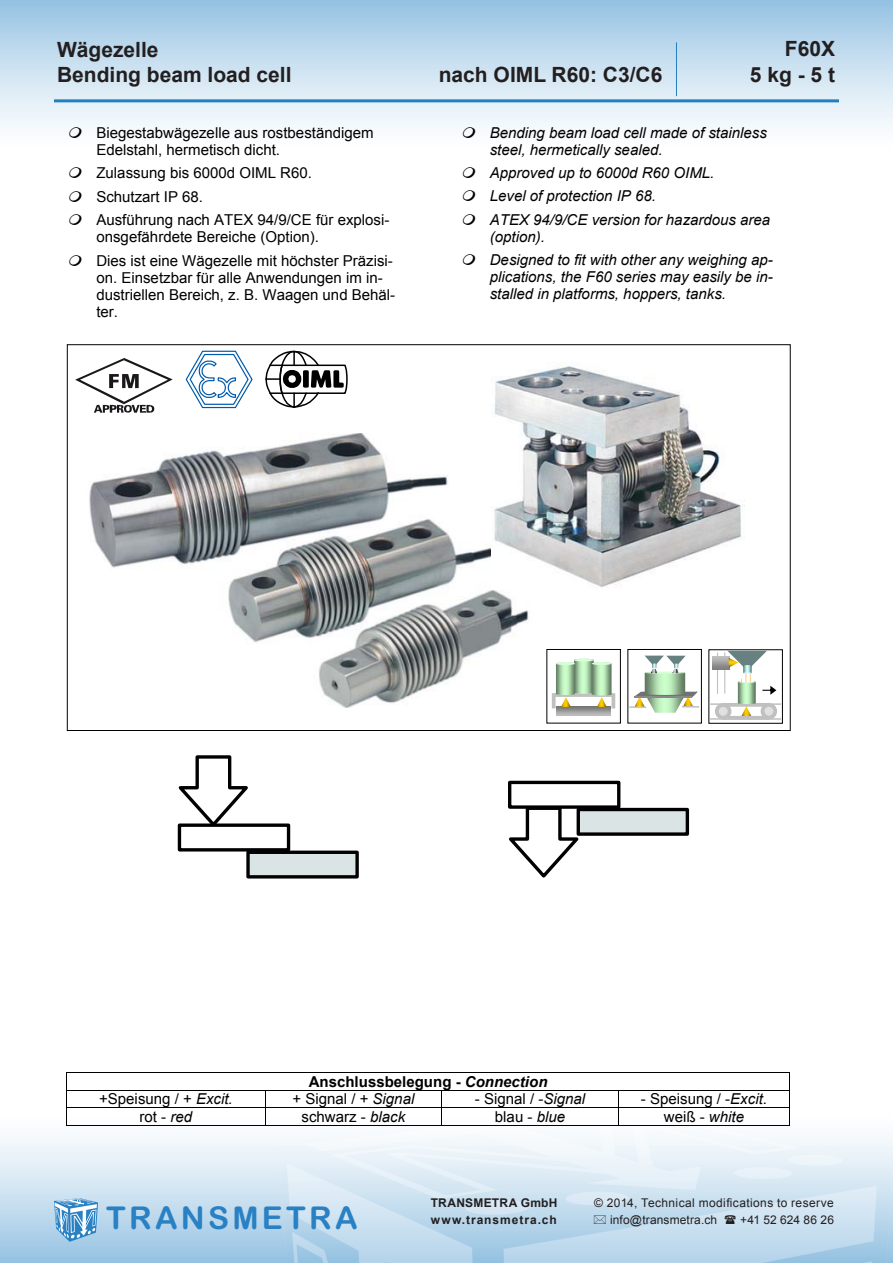
<style>
.page{position:relative;width:893px;height:1263px;background:#fff}
.page>*{position:absolute;margin:0;border:0;box-sizing:border-box;transform-origin:0 0}
.t1{font:31.5px "Arial Rounded MT Bold";letter-spacing:.105em;color:#2981c4}
.t2{font:700 21px "Arial";color:#231f20}
.t3{font:15px/17.2px "Arial";color:#000}
.t4{font:italic 15px/23.2px "Arial";color:#000}
.t5{font:700 15px "Arial";color:#000}
.t6{font:12px "Arial";letter-spacing:.025em;color:#231f20}
.t7{font:700 12px "Arial";letter-spacing:.065em;color:#231f20}
.t8{font:700 12px "Arial";letter-spacing:.02em;color:#231f20}
.t9{font:12px "Arial";letter-spacing:.005em;color:#231f20}
.s1{font-style:italic}
</style>
<div class="page">
<div style="left:0;top:1093px;width:893px;height:170px;background:linear-gradient(to bottom,#fffffb,#a0cae8)"></div>
<img style="left:278px;top:1103px;width:615px;height:160px">
<div style="left:0;top:0;width:893px;height:170px;background:linear-gradient(to bottom,#9bc5e4,#fff)"></div>
<svg style="left:54px;top:1198px;width:44px;height:44px;background:#85b7dd"></svg>
<hr style="left:54px;top:99px;width:785px;height:3px;background:#2380be">
<hr style="left:676px;top:42px;width:1px;height:54px;background:#2380be">
<hr style="left:66px;top:1072px;width:724px;height:1px;background:#000">
<hr style="left:66px;top:1090px;width:376px;height:1px;background:#000">
<hr style="left:442px;top:1090px;width:176px;height:1px;background:#000">
<hr style="left:618px;top:1090px;width:172px;height:1px;background:#000">
<hr style="left:66px;top:1108px;width:376px;height:1px;background:#000">
<hr style="left:442px;top:1108px;width:176px;height:1px;background:#000">
<hr style="left:618px;top:1108px;width:172px;height:1px;background:#000">
<svg style="left:66px;top:1073px;width:1px;height:52px"></svg>
<hr style="left:66px;top:1125px;width:199px;height:1px;background:#000">
<svg style="left:265px;top:1091px;width:1px;height:34px"></svg>
<hr style="left:265px;top:1125px;width:177px;height:1px;background:#000">
<svg style="left:442px;top:1093px;width:1px;height:32px"></svg>
<hr style="left:442px;top:1125px;width:176px;height:1px;background:#000">
<svg style="left:618px;top:1091px;width:1px;height:34px"></svg>
<hr style="left:618px;top:1125px;width:171px;height:1px;background:#000">
<svg style="left:789px;top:1073px;width:1px;height:53px"></svg>
<hr style="left:724px;top:653px;width:1px;height:40px;background:#c0c0c0">
<hr style="left:717px;top:653px;width:1px;height:40px;background:#c0c0c0">
<hr style="left:723px;top:716px;width:46px;height:4px;background:#c0c0c0">
<svg style="left:730px;top:705px;width:32px;height:2px"></svg>
<svg style="left:717px;top:705px;width:13px;height:13px"></svg>
<div style="left:715px;top:703px;width:16px;height:16px;border:4px solid #c0c0c0;border-radius:50%"></div>
<svg style="left:741px;top:706px;width:10px;height:10px"></svg>
<svg style="left:762px;top:705px;width:13px;height:13px"></svg>
<div style="left:761px;top:703px;width:16px;height:16px;border:4px solid #c0c0c0;border-radius:50%"></div>
<hr style="left:710px;top:718px;width:71px;height:2px;background:#c0c0c0">
<hr style="left:709px;top:703px;width:72px;height:2px;background:#c0c0c0">
<img style="left:738px;top:695px;width:18px;height:9px">
<img style="left:713px;top:656px;width:14px;height:13px">
<svg style="left:727px;top:651px;width:49px;height:44px"></svg>
<img style="left:89px;top:433px;width:440px;height:274px">
<img style="left:491px;top:362px;width:252px;height:228px">
<svg style="left:177px;top:755px;width:71px;height:75px"></svg>
<div style="left:178px;top:823px;width:112px;height:28px;border:3px solid #000"></div>
<div style="left:248px;top:852px;width:109px;height:25px;background:#dae4e5"></div>
<div style="left:246px;top:850px;width:113px;height:28px;border:3px solid #000"></div>
<div style="left:508px;top:781px;width:112px;height:28px;border:3px solid #000"></div>
<div style="left:578px;top:809px;width:109px;height:25px;background:#dae4e5"></div>
<div style="left:577px;top:808px;width:112px;height:28px;border:3px solid #000"></div>
<svg style="left:508px;top:805px;width:76px;height:73px"></svg>
<div style="left:628px;top:649px;width:74px;height:74px;border:1px solid #000"></div>
<img style="left:645px;top:673px;width:41px;height:40px">
<hr style="left:645px;top:672px;width:40px;height:2px;background:#d6ffd6;border-radius:50%">
<svg style="left:645px;top:656px;width:41px;height:17px"></svg>
<svg style="left:629px;top:691px;width:70px;height:17px"></svg>
<svg style="left:561px;top:697px;width:10px;height:10px"></svg>
<div style="left:547px;top:649px;width:74px;height:74px;border:1px solid #000"></div>
<svg style="left:611px;top:693px;width:4px;height:15px"></svg>
<hr style="left:554px;top:693px;width:59px;height:4px;background:#c0c0c0">
<svg style="left:552px;top:693px;width:4px;height:15px"></svg>
<svg style="left:597px;top:697px;width:10px;height:10px"></svg>
<img style="left:574px;top:659px;width:20px;height:35px">
<hr style="left:574px;top:659px;width:20px;height:2px;background:#d6ffd6;border-radius:50%">
<img style="left:556px;top:662px;width:19px;height:33px">
<hr style="left:556px;top:662px;width:19px;height:3px;background:#d6ffd6;border-radius:50%">
<img style="left:592px;top:662px;width:20px;height:34px">
<hr style="left:592px;top:662px;width:20px;height:3px;background:#d6ffd6;border-radius:50%">
<svg style="left:265px;top:350px;width:82px;height:58px"></svg>
<svg style="left:185px;top:350px;width:68px;height:59px"></svg>
<svg style="left:75px;top:358px;width:98px;height:55px"></svg>
<svg style="left:68px;top:127px;width:15px;height:11px"></svg>
<svg style="left:68px;top:167px;width:15px;height:3px"></svg>
<svg style="left:461px;top:127px;width:16px;height:11px"></svg>
<svg style="left:461px;top:167px;width:16px;height:3px"></svg>
<svg style="left:594px;top:1215px;width:12px;height:9px"></svg>
<svg style="left:725px;top:1215px;width:11px;height:9px"></svg>
<p class="t2" style="left:57px;top:35px;width:103px">Wägezelle</p>
<p class="t2" style="left:57px;top:60px;width:236px">Bending beam load cell</p>
<p class="t2" style="left:439px;top:60px;width:225px">nach OIML R60: C3/C6</p>
<p class="t2" style="left:785px;top:35px;width:52px">F60X</p>
<p class="t2" style="left:750px;top:60px;width:87px">5 kg - 5 t</p>
<p class="t3" style="left:96px;top:124px;width:279px">Biegestabwägezelle aus rostbeständigem<br>Edelstahl, hermetisch dicht.</p>
<p class="t3" style="left:96px;top:162px;width:295px;line-height:23.2px">Zulassung bis 6000d OIML R60.<br>Schutzart IP 68.<br>Ausführung nach ATEX 94/9/CE für explosi-</p>
<p class="t3" style="left:96px;top:226px;width:298px;line-height:23.2px">onsgefährdete Bereiche (Option).<br>Dies ist eine Wägezelle mit höchster Präzisi-</p>
<p class="t3" style="left:96px;top:269px;width:300px">on. Einsetzbar für alle Anwendungen im in&shy;dustriellen Bereich, z. B. Waagen und Behäl&shy;ter.</p>
<p class="t4" style="left:490px;top:124px;width:279px;line-height:17.2px">Bending beam load cell made of stainless steel, hermetically sealed.</p>
<p class="t4" style="left:490px;top:161px;width:282px">Approved up to 6000d R60 OIML.<br>Level of protection IP 68.<br>ATEX 94/9/CE version for hazardous area</p>
<p class="t4" style="left:490px;top:225px;width:284px">(option).<br>Designed to fit with other any weighing ap-</p>
<p class="t4" style="left:490px;top:269px;width:285px;line-height:17.2px">plications, the F60 series may easily be in&shy;stalled in platforms, hoppers, tanks.</p>
<p class="t5" style="left:309px;top:1071px;width:240px">Anschlussbelegung - <span class="s1">Connection</span></p>
<p class="t3" style="left:99px;top:1091px;width:135px">+Speisung / + <span class="s1">Excit.</span></p>
<p class="t3" style="left:292px;top:1091px;width:123px">+ Signal / + <span class="s1">Signal</span></p>
<p class="t3" style="left:475px;top:1091px;width:112px">- Signal / -<span class="s1">Signal</span></p>
<p class="t3" style="left:641px;top:1091px;width:128px">- Speisung / -<span class="s1">Excit</span>.</p>
<p class="t3" style="left:140px;top:1108px;width:54px">rot - <span class="s1">red</span></p>
<p class="t3" style="left:301px;top:1108px;width:105px">schwarz - <span class="s1">black</span></p>
<p class="t3" style="left:495px;top:1108px;width:72px">blau - <span class="s1">blue</span></p>
<p class="t3" style="left:664px;top:1108px;width:82px">weiß - <span class="s1">white</span></p>
<p class="t1" style="left:106px;top:1199px;width:253px">TRANSMETRA</p>
<p class="t8" style="left:431px;top:1195px;width:128px">TRANSMETRA GmbH</p>
<p class="t6" style="left:594px;top:1195px;width:241px">© 2014, Technical modifications to reserve</p>
<p class="t7" style="left:431px;top:1212px;width:127px">www.transmetra.ch</p>
<p class="t6" style="left:610px;top:1212px;width:109px">info@transmetra.ch</p>
<p class="t9" style="left:740px;top:1212px;width:95px">+41 52 624 86 26</p>
</div>
